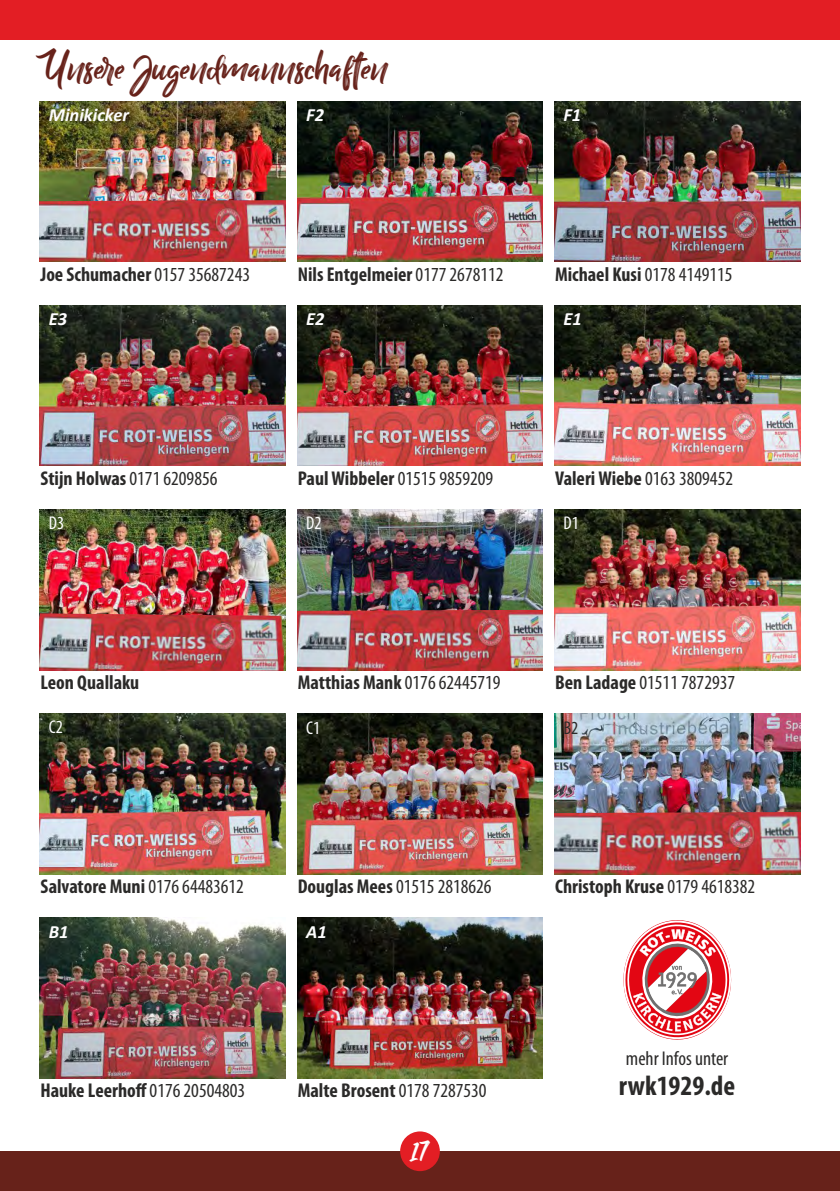
<style>
.page{position:relative;width:840px;height:1191px;background:#fff}
.page>*{position:absolute;margin:0;border:0;box-sizing:border-box;transform-origin:0 0}
.t1{font:44px "Billy Ohio";color:#67221a}
.t2{font:36px "Billy Ohio";color:#fefefe}
.t3{font:700 condensed 28px "Myriad Pro";color:#2b2a29}
.t4{font:700 condensed 20px "Myriad Pro";color:#2b2a29}
.t5{font:condensed 20px "Myriad Pro";color:#2b2a29}
.t6{font:italic 700 18.4px "Calibri";color:#fefefe}
.t7{font:condensed 18.4px "Myriad Pro";color:#fefefe}
.t8{font:condensed 18.4px "Myriad Pro";color:#2b2a29}
.s1{font-weight:400}
.s2{font-weight:700}
</style>
<div class="page">
<img style="left:554px;top:305px;width:245px;height:161px">
<img style="left:554px;top:101px;width:245px;height:161px">
<div style="left:0;top:0;width:839px;height:40px;background:#e31e24"></div>
<div style="left:0;top:1151px;width:839px;height:40px;background:#67221a"></div>
<div style="left:400px;top:1131px;width:39px;height:40px;background:#e31e24;border-radius:50%"></div>
<img style="left:40px;top:101px;width:245px;height:99px">
<img style="left:40px;top:200px;width:245px;height:62px">
<img style="left:40px;top:305px;width:245px;height:161px">
<img style="left:40px;top:509px;width:245px;height:161px">
<img style="left:40px;top:613px;width:244px;height:57px">
<img style="left:40px;top:713px;width:245px;height:161px">
<img style="left:40px;top:917px;width:245px;height:161px">
<img style="left:554px;top:509px;width:245px;height:161px">
<img style="left:554px;top:713px;width:245px;height:98px">
<img style="left:554px;top:811px;width:245px;height:63px">
<img style="left:297px;top:101px;width:245px;height:161px">
<img style="left:297px;top:305px;width:245px;height:161px">
<img style="left:297px;top:509px;width:245px;height:100px">
<img style="left:297px;top:609px;width:245px;height:61px">
<img style="left:297px;top:713px;width:245px;height:161px">
<img style="left:297px;top:917px;width:245px;height:161px">
<svg style="left:623px;top:920px;width:109px;height:120px"></svg>
<h1 class="t1" style="left:36px;top:47px;width:353px">Unsere Jugendmannschaften</h1>
<p class="t6" style="left:49px;top:107px;width:82px">Minikicker</p>
<p class="t6" style="left:306px;top:107px;width:19px">F2</p>
<p class="t6" style="left:563px;top:107px;width:19px">F1</p>
<p class="t4" style="left:40px;top:265px;width:211px">Joe Schumacher <span class="s1">0157 35687243</span></p>
<p class="t4" style="left:297px;top:265px;width:207px">Nils Entgelmeier <span class="s1">0177 2678112</span></p>
<p class="t4" style="left:554px;top:265px;width:179px">Michael Kusi <span class="s1">0178 4149115</span></p>
<p class="t6" style="left:49px;top:311px;width:20px">E3</p>
<p class="t6" style="left:306px;top:311px;width:20px">E2</p>
<p class="t6" style="left:563px;top:311px;width:20px">E1</p>
<p class="t4" style="left:40px;top:470px;width:178px">Stijn Holwas <span class="s1">0171 6209856</span></p>
<p class="t4" style="left:297px;top:470px;width:197px">Paul Wibbeler <span class="s1">01515 9859209</span></p>
<p class="t4" style="left:554px;top:470px;width:179px">Valeri Wiebe <span class="s1">0163 3809452</span></p>
<p class="t7" style="left:49px;top:515px;width:17px">D3</p>
<p class="t7" style="left:306px;top:515px;width:17px">D2</p>
<p class="t7" style="left:563px;top:515px;width:17px">D1</p>
<p class="t4" style="left:40px;top:674px;width:100px">Leon Quallaku</p>
<p class="t4" style="left:297px;top:674px;width:204px">Matthias Mank <span class="s1">0176 62445719</span></p>
<p class="t5" style="left:554px;top:674px;width:181px"><span class="s2">Ben Ladage</span> 01511 7872937</p>
<p class="t7" style="left:49px;top:719px;width:16px">C2</p>
<p class="t7" style="left:306px;top:720px;width:16px">C1</p>
<p class="t8" style="left:563px;top:720px;width:16px">B2</p>
<p class="t4" style="left:40px;top:878px;width:205px">Salvatore Muni <span class="s1">0176 64483612</span></p>
<p class="t5" style="left:297px;top:878px;width:195px"><span class="s2">Douglas Mees</span> 01515 2818626</p>
<p class="t6" style="left:49px;top:923px;width:21px">B1</p>
<p class="t6" style="left:306px;top:923px;width:22px">A1</p>
<p class="t4" style="left:40px;top:1082px;width:206px">Hauke Leerhoff <span class="s1">0176 20504803</span></p>
<p class="t4" style="left:297px;top:1082px;width:190px">Malte Brosent <span class="s1">0178 7287530</span></p>
<h2 class="t2" style="left:409px;top:1135px;width:22px">17</h2>
<p class="t4" style="left:554px;top:878px;width:202px">Christoph Kruse <span class="s1">0179 4618382</span></p>
<p class="t5" style="left:625px;top:1050px;width:104px">mehr Infos unter</p>
<h3 class="t3" style="left:618px;top:1074px;width:118px">rwk1929.de</h3>
</div>
